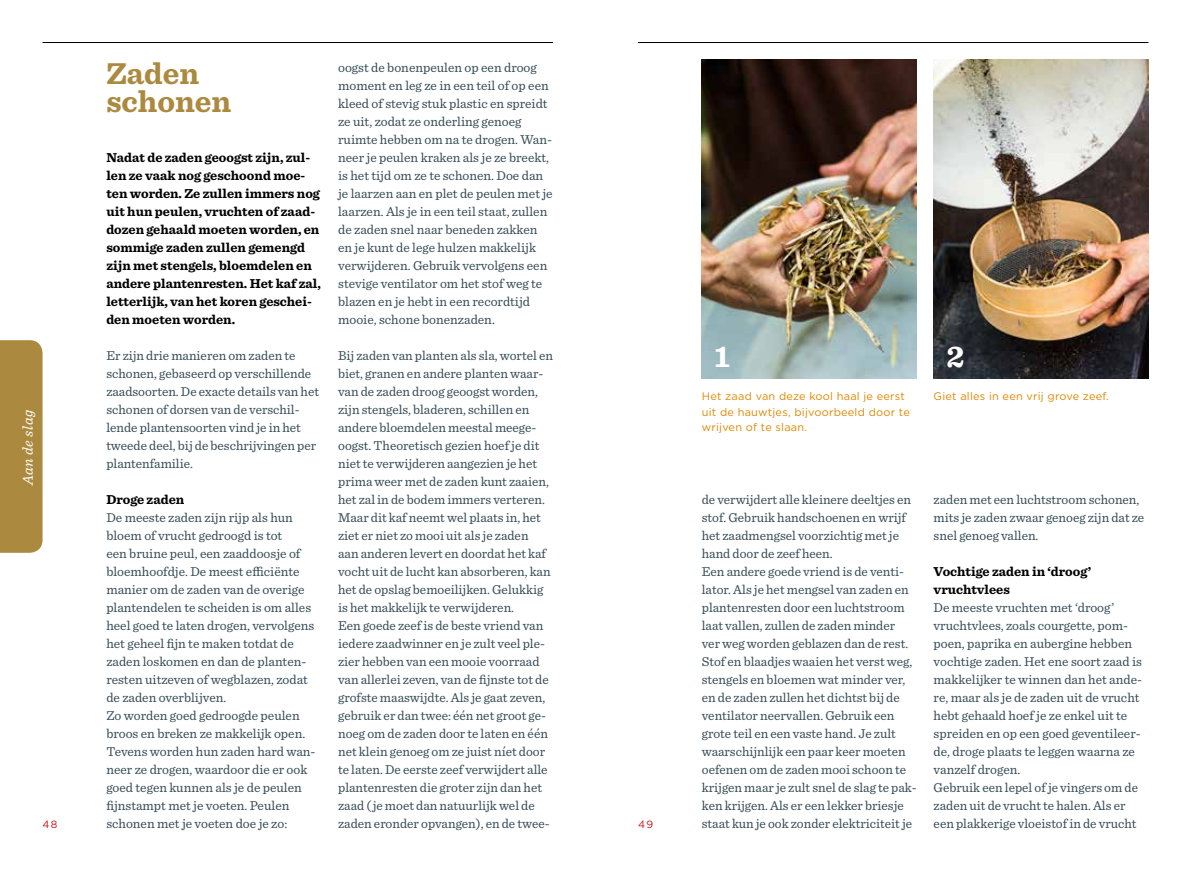
<style>
.page{position:relative;width:1191px;height:893px;background:#fff}
.page>*{position:absolute;margin:0;border:0;box-sizing:border-box;transform-origin:0 0}
.t1{font:700 31.5px/28.5px "Sentinel";color:#ab8a3f}
.t2{font:700 31.5px "Sentinel";color:#fff}
.t3{font:italic 15px "Sentinel";letter-spacing:.03em;color:#fff}
.t4{font:13.5px/18px "Sentinel";color:#344a54}
.t5{font:700 13.5px/18px "Sentinel";color:#000}
.t6{font:10.95px/15.8px "Gotham";letter-spacing:.02em;color:#e08700}
.t7{font:10.5px "Gotham";color:#cd1316}
</style>
<div class="page">
<div style="left:0;top:340px;width:43px;height:213px;background:#ab8a3f"></div>
<hr style="left:43px;top:42px;width:510px;height:1px;background:#000">
<hr style="left:638px;top:42px;width:510px;height:1px;background:#000">
<img style="left:702px;top:60px;width:214px;height:318px">
<img style="left:933px;top:60px;width:215px;height:318px">
<h1 class="t1" style="left:106px;top:58px;width:127px">Zaden schonen</h1>
<p class="t5" style="left:106px;top:148px;width:216px">Nadat de zaden geoogst zijn, zul&shy;len ze vaak nog geschoond moe&shy;ten worden. Ze zullen immers nog uit hun peulen, vruchten of zaad&shy;dozen gehaald moeten worden, en sommige zaden zullen gemengd zijn met stengels, bloemdelen en andere plantenresten. Het kaf zal, letterlijk, van het koren geschei&shy;den moeten worden.</p>
<p class="t4" style="left:106px;top:346px;width:214px">Er zijn drie manieren om zaden te schonen, gebaseerd op verschillende zaadsoorten. De exacte details van het schonen of dorsen van de verschil&shy;lende plantensoorten vind je in het tweede deel, bij de beschrijvingen per plantenfamilie.</p>
<p class="t5" style="left:106px;top:490px;width:79px">Droge zaden</p>
<p class="t4" style="left:106px;top:508px;width:211px">De meeste zaden zijn rijp als hun bloem of vrucht gedroogd is tot<br>een bruine peul, een zaaddoosje of bloemhoofdje. De meest efficiënte manier om de zaden van de overige plantendelen te scheiden is om alles heel goed te laten drogen, vervolgens het geheel fijn te maken totdat de zaden loskomen en dan de planten&shy;resten uitzeven of wegblazen, zodat de zaden overblijven.<br>Zo worden goed gedroogde peulen broos en breken ze makkelijk open.<br>Tevens worden hun zaden hard wan&shy;neer ze drogen, waardoor die er ook goed tegen kunnen als je de peulen fijnstampt met je voeten. Peulen schonen met je voeten doe je zo:</p>
<p class="t4" style="left:338px;top:57px;width:216px">oogst de bonenpeulen op een droog moment en leg ze in een teil of op een kleed of stevig stuk plastic en spreidt ze uit, zodat ze onderling genoeg ruimte hebben om na te drogen. Wan&shy;neer je peulen kraken als je ze breekt, is het tijd om ze te schonen. Doe dan je laarzen aan en plet de peulen met je laarzen. Als je in een teil staat, zullen de zaden snel naar beneden zakken en je kunt de lege hulzen makkelijk verwijderen. Gebruik vervolgens een stevige ventilator om het stof weg te blazen en je hebt in een recordtijd mooie, schone bonenzaden.</p>
<p class="t4" style="left:338px;top:346px;width:216px">Bij zaden van planten als sla, wortel en biet, granen en andere planten waar&shy;van de zaden droog geoogst worden, zijn stengels, bladeren, schillen en andere bloemdelen meestal meege&shy;oogst. Theoretisch gezien hoef je dit niet te verwijderen aangezien je het prima weer met de zaden kunt zaaien, het zal in de bodem immers verteren.<br>Maar dit kaf neemt wel plaats in, het ziet er niet zo mooi uit als je zaden<br>aan anderen levert en doordat het kaf vocht uit de lucht kan absorberen, kan het de opslag bemoeilijken. Gelukkig is het makkelijk te verwijderen.<br>Een goede zeef is de beste vriend van iedere zaadwinner en je zult veel ple&shy;zier hebben van een mooie voorraad van allerlei zeven, van de fijnste tot de grofste maaswijdte. Als je gaat zeven, gebruik er dan twee: één net groot ge&shy;noeg om de zaden door te laten en één net klein genoeg om ze juist níet door te laten. De eerste zeef verwijdert alle plantenresten die groter zijn dan het zaad (je moet dan natuurlijk wel de zaden eronder opvangen), en de twee-</p>
<p class="t3" style="left:17px;top:485px;width:77px;rotate:-90deg">Aan de slag</p>
<p class="t7" style="left:43px;top:818px;width:17px">48</p>
<p class="t7" style="left:638px;top:818px;width:17px">49</p>
<h1 class="t2" style="left:714px;top:331px;width:17px">1</h1>
<h1 class="t2" style="left:946px;top:331px;width:20px">2</h1>
<p class="t6" style="left:933px;top:388px;width:177px">Giet alles in een vrij grove zeef.</p>
<p class="t6" style="left:702px;top:388px;width:209px">Het zaad van deze kool haal je eerst uit de hauwtjes, bijvoorbeeld door te wrijven of te slaan.</p>
<p class="t4" style="left:702px;top:490px;width:216px">de verwijdert alle kleinere deeltjes en stof. Gebruik handschoenen en wrijf het zaadmengsel voorzichtig met je hand door de zeef heen.<br>Een andere goede vriend is de venti&shy;lator. Als je het mengsel van zaden en plantenresten door een luchtstroom laat vallen, zullen de zaden minder ver weg worden geblazen dan de rest.<br>Stof en blaadjes waaien het verst weg, stengels en bloemen wat minder ver, en de zaden zullen het dichtst bij de ventilator neervallen. Gebruik een grote teil en een vaste hand. Je zult waarschijnlijk een paar keer moeten oefenen om de zaden mooi schoon te krijgen maar je zult snel de slag te pak&shy;ken krijgen. Als er een lekker briesje staat kun je ook zonder elektriciteit je</p>
<p class="t4" style="left:933px;top:490px;width:212px">zaden met een luchtstroom schonen, mits je zaden zwaar genoeg zijn dat ze snel genoeg vallen.</p>
<p class="t5" style="left:933px;top:562px;width:159px">Vochtige zaden in ‘droog’ vruchtvlees</p>
<p class="t4" style="left:933px;top:598px;width:210px">De meeste vruchten met ‘droog’ vruchtvlees, zoals courgette, pom&shy;poen, paprika en aubergine hebben vochtige zaden. Het ene soort zaad is makkelijker te winnen dan het ande&shy;re, maar als je de zaden uit de vrucht hebt gehaald hoef je ze enkel uit te spreiden en op een goed geventileer&shy;de, droge plaats te leggen waarna ze vanzelf drogen.<br>Gebruik een lepel of je vingers om de zaden uit de vrucht te halen. Als er een plakkerige vloeistof in de vrucht</p>
</div>
